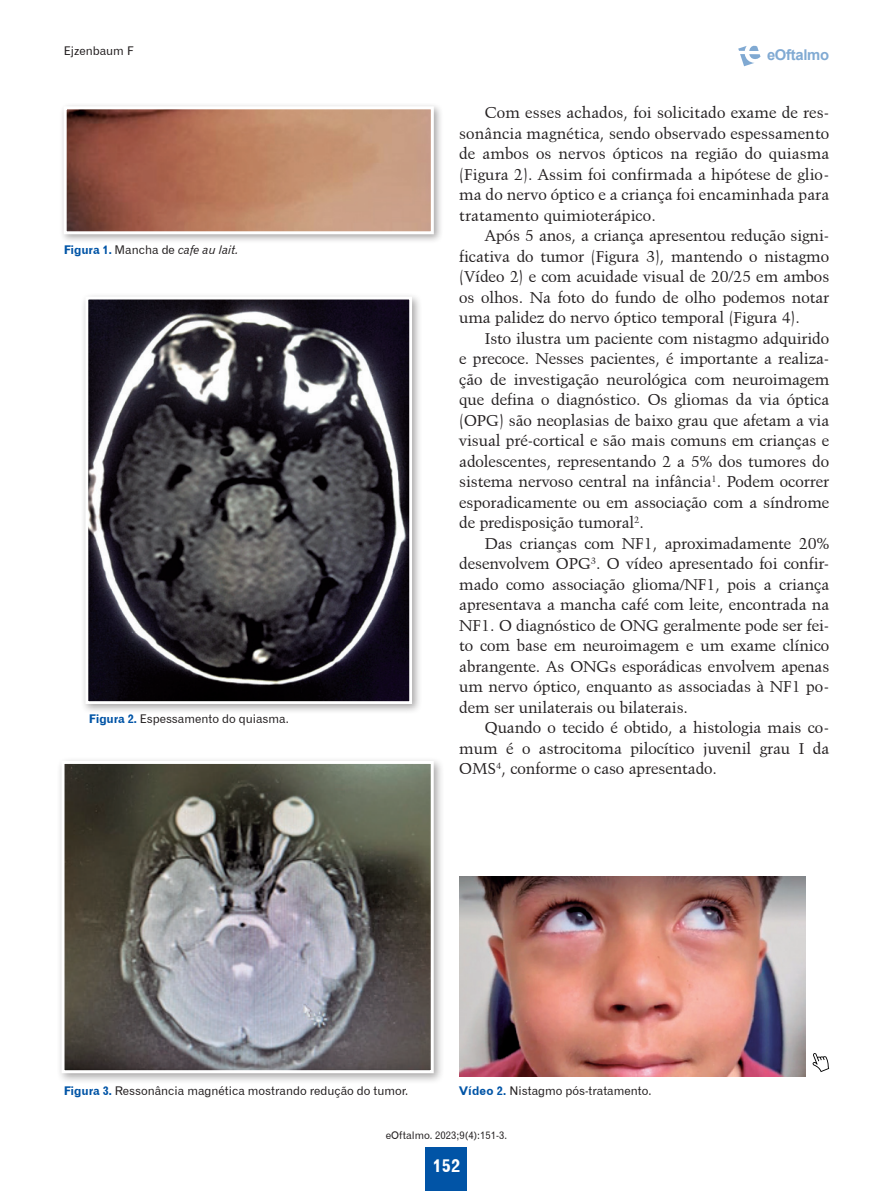
<style>
.page{position:relative;width:893px;height:1191px;background:#fff}
.page>*{position:absolute;margin:0;border:0;box-sizing:border-box;transform-origin:0 0}
.t1{font:18px "Gothic 720 BT Bold B";color:#fff}
.t2{font:15.75px/20.5px "Kuenstler 480 BT";color:#231f20;text-align:justify}
.t3{font:700 14.85px "Arial";letter-spacing:-.02em;color:#0154a6}
.t4{font:12px "Gothic 720 BT Roman B";color:#231f20}
.t5{font:12px "Gothic 720 BT Italic B";color:#231f20}
.t6{font:10.5px "Gothic 720 BT Roman B";color:#231f20}
.s1{font-family:"Gothic 720 BT Bold B";color:#0154a6}
.s2{font-family:"Gothic 720 BT Roman B"}
</style>
<div class="page">
<div style="left:426px;top:1147px;width:41px;height:44px;background:#0154a6"></div>
<svg style="left:738px;top:45px;width:22px;height:21px"></svg>
<div style="left:59px;top:102px;width:385px;height:142px;background:#231f20;opacity:.4"></div>
<img style="left:68px;top:110px;width:362px;height:120px">
<div style="left:64px;top:106px;width:370px;height:128px;border:3px solid #fff"></div>
<div style="left:80px;top:292px;width:342px;height:422px;background:#231f20;opacity:.4"></div>
<img style="left:89px;top:301px;width:319px;height:399px">
<div style="left:85px;top:297px;width:327px;height:407px;border:3px solid #fff"></div>
<svg style="left:812px;top:1053px;width:17px;height:19px"></svg>
<img style="left:459px;top:876px;width:346px;height:200px">
<div style="left:56px;top:756px;width:389px;height:328px;background:#231f20;opacity:.4"></div>
<img style="left:66px;top:765px;width:364px;height:304px">
<div style="left:62px;top:761px;width:372px;height:312px;border:3px solid #fff"></div>
<p class="t4" style="left:64px;top:43px;width:71px">Ejzenbaum F</p>
<p class="t5" style="left:64px;top:242px;width:176px"><span class="s1">Figura 1.</span> <span class="s2">Mancha de</span> cafe au lait.</p>
<p class="t4" style="left:89px;top:711px;width:201px"><span class="s1">Figura 2.</span> Espessamento do quiasma.</p>
<p class="t3" style="left:767px;top:44px;width:64px">eOftalmo</p>
<p class="t2" style="left:459px;top:102px;width:371px;text-indent:26px">Com esses achados, foi solicitado exame de res&shy;sonância magnética, sendo observado espessamento de ambos os nervos ópticos na região do quiasma (Figura 2). Assim foi confirmada a hipótese de glio&shy;ma do nervo óptico e a criança foi encaminhada para tratamento quimioterápico.</p>
<p class="t2" style="left:459px;top:225px;width:371px;text-indent:26px">Após 5 anos, a criança apresentou redução signi&shy;ficativa do tumor (Figura 3), mantendo o nistagmo (Vídeo 2) e com acuidade visual de 20/25 em ambos os olhos. Na foto do fundo de olho podemos notar uma palidez do nervo óptico temporal (Figura 4).</p>
<p class="t2" style="left:459px;top:328px;width:371px;text-indent:26px">Isto ilustra um paciente com nistagmo adquirido e precoce. Nesses pacientes, é importante a realiza&shy;ção de investigação neurológica com neuroimagem que defina o diagnóstico. Os gliomas da via óptica (OPG) são neoplasias de baixo grau que afetam a via visual pré-cortical e são mais comuns em crianças e adolescentes, representando 2 a 5% dos tumores do sistema nervoso central na infância<sup>1</sup>. Podem ocorrer esporadicamente ou em associação com a síndrome de predisposição tumoral<sup>2</sup>.</p>
<p class="t2" style="left:459px;top:533px;width:371px;text-indent:26px">Das crianças com NF1, aproximadamente 20% desenvolvem OPG<sup>3</sup>. O vídeo apresentado foi confir&shy;mado como associação glioma/NF1, pois a criança apresentava a mancha café com leite, encontrada na NF1. O diagnóstico de ONG geralmente pode ser fei&shy;to com base em neuroimagem e um exame clínico abrangente. As ONGs esporádicas envolvem apenas um nervo óptico, enquanto as associadas à NF1 po&shy;dem ser unilaterais ou bilaterais.</p>
<p class="t2" style="left:459px;top:717px;width:371px;text-indent:26px">Quando o tecido é obtido, a histologia mais co&shy;mum é o astrocitoma pilocítico juvenil grau I da OMS<sup>4</sup>, conforme o caso apresentado.</p>
<p class="t4" style="left:64px;top:1083px;width:346px"><span class="s1">Figura 3.</span> Ressonância magnética mostrando redução do tumor.</p>
<p class="t4" style="left:459px;top:1083px;width:194px"><span class="s1">Vídeo 2.</span> Nistagmo pós-tratamento.</p>
<p class="t6" style="left:386px;top:1129px;width:123px">eOftalmo. 2023;9(4):151-3.</p>
<p class="t1" style="left:433px;top:1154px;width:29px">152</p>
</div>
